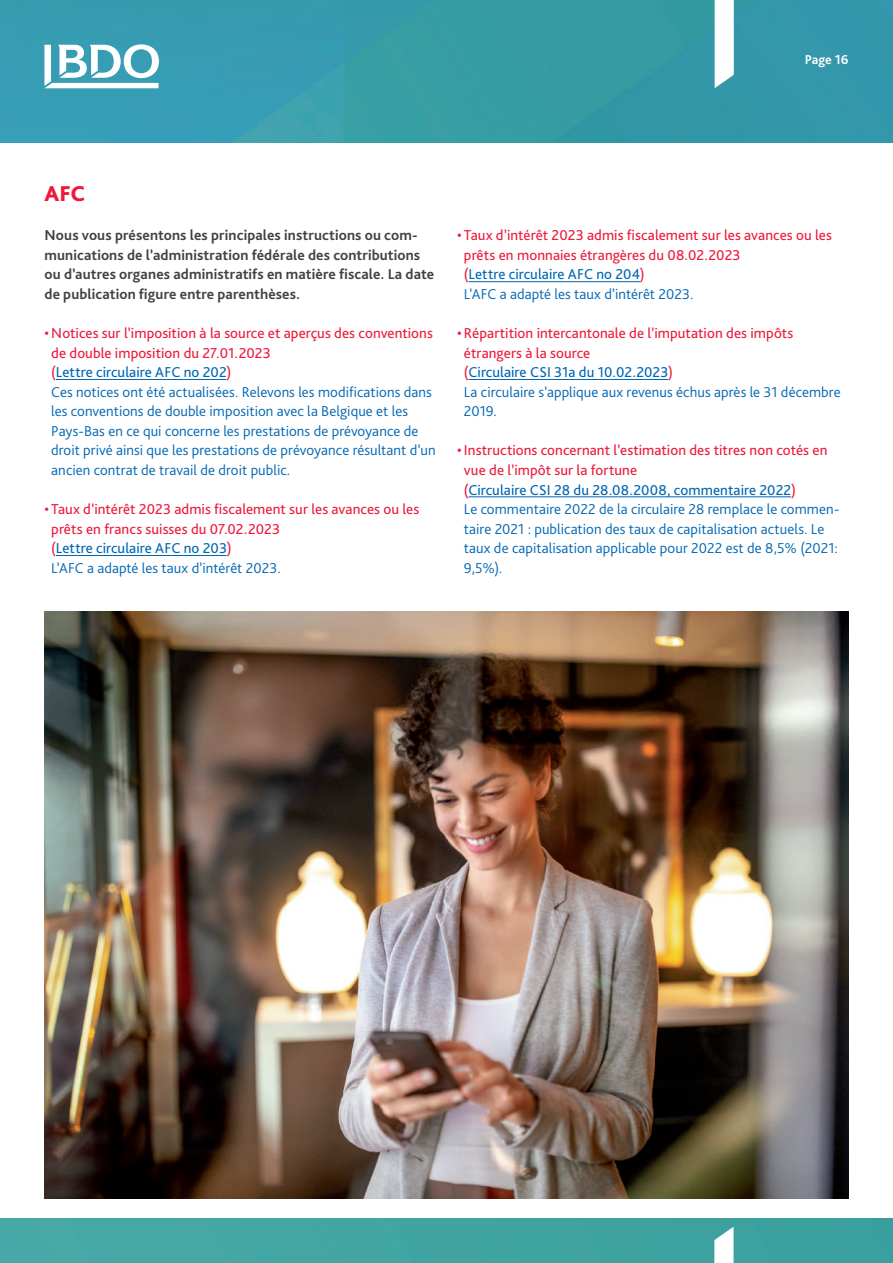
<style>
.page{position:relative;width:893px;height:1263px;background:#fff}
.page>*{position:absolute;margin:0;border:0;box-sizing:border-box;transform-origin:0 0}
.t1{font:800 22.5px "Bliss Pro";color:#ed1a3a}
.t2{font:300 15px/19.5px "Bliss Pro";color:#0166b3}
.t3{font:15px/19.5px "Bliss Pro";color:#ed1a3a}
.t4{font:700 15px/19.5px "Bliss Pro";letter-spacing:.01em;color:#414140}
.t5{font:700 13.5px "Bliss Pro";color:#fff}
.s1{font-weight:400;color:#ed1a3a}
.s2{font-weight:400}
.s3{color:#0166b3}
.s4{font-weight:300;color:#0166b3}
</style>
<div class="page">
<img style="left:0;top:0;width:892px;height:143px">
<div style="left:0;top:1218px;width:892px;height:45px;background:#42a4a1"></div>
<svg style="left:44px;top:44px;width:115px;height:44px"></svg>
<svg style="left:714px;top:1227px;width:19px;height:36px"></svg>
<svg style="left:714px;top:0;width:19px;height:88px"></svg>
<hr style="left:56px;top:379px;width:170px;height:1px;background:#0166b3">
<hr style="left:56px;top:555px;width:171px;height:1px;background:#0166b3">
<hr style="left:468px;top:281px;width:172px;height:1px;background:#0166b3">
<hr style="left:468px;top:379px;width:200px;height:1px;background:#0166b3">
<hr style="left:468px;top:496px;width:323px;height:1px;background:#0166b3">
<img style="left:44px;top:612px;width:804px;height:587px">
<p class="t5" style="left:804px;top:55px;width:45px">Page 16</p>
<h1 class="t1" style="left:44px;top:185px;width:42px">AFC</h1>
<p class="t4" style="left:44px;top:227px;width:391px">Nous vous présentons les principales instructions ou com&shy;munications de l’administration fédérale des contributions ou d’autres organes administratifs en matière fiscale. La date de publication figure entre parenthèses.</p>
<p class="t2" style="left:51px;top:325px;width:386px;text-indent:-7px"><span class="s1">• Notices sur l’imposition à la source et aperçus des conventions de double imposition du 27.01.2023<br>(</span><span class="s2">Lettre circulaire AFC no 202</span><span class="s1">)<br></span>Ces notices ont été actualisées. Relevons les modifications dans les conventions de double imposition avec la Belgique et les Pays-Bas en ce qui concerne les prestations de prévoyance de droit privé ainsi que les prestations de prévoyance résultant d’un ancien contrat de travail de droit public.</p>
<p class="t3" style="left:51px;top:501px;width:369px;text-indent:-7px">• Taux d’intérêt 2023 admis fiscalement sur les avances ou les prêts en francs suisses du 07.02.2023<br>(<span class="s3">Lettre circulaire AFC no 203</span>)<br><span class="s4">L’AFC a adapté les taux d’intérêt 2023.</span></p>
<p class="t3" style="left:464px;top:227px;width:369px;text-indent:-7px">• Taux d’intérêt 2023 admis fiscalement sur les avances ou les prêts en monnaies étrangères du 08.02.2023<br>(<span class="s3">Lettre circulaire AFC no 204</span>)<br><span class="s4">L’AFC a adapté les taux d’intérêt 2023.</span></p>
<p class="t3" style="left:464px;top:325px;width:378px;text-indent:-7px">• Répartition intercantonale de l’imputation des impôts étrangers à la source<br>(<span class="s3">Circulaire CSI 31a du 10.02.2023</span>)<br><span class="s4">La circulaire s’applique aux revenus échus après le 31 décembre 2019.</span></p>
<p class="t2" style="left:464px;top:442px;width:377px;text-indent:-7px"><span class="s1">• Instructions concernant l’estimation des titres non cotés en vue de l’impôt sur la fortune<br>(</span><span class="s2">Circulaire CSI 28 du 28.08.2008, commentaire 2022</span><span class="s1">)<br></span>Le commentaire 2022 de la circulaire 28 remplace le commen&shy;taire 2021 : publication des taux de capitalisation actuels. Le taux de capitalisation applicable pour 2022 est de 8,5% (2021:<br>9,5%).</p>
</div>
